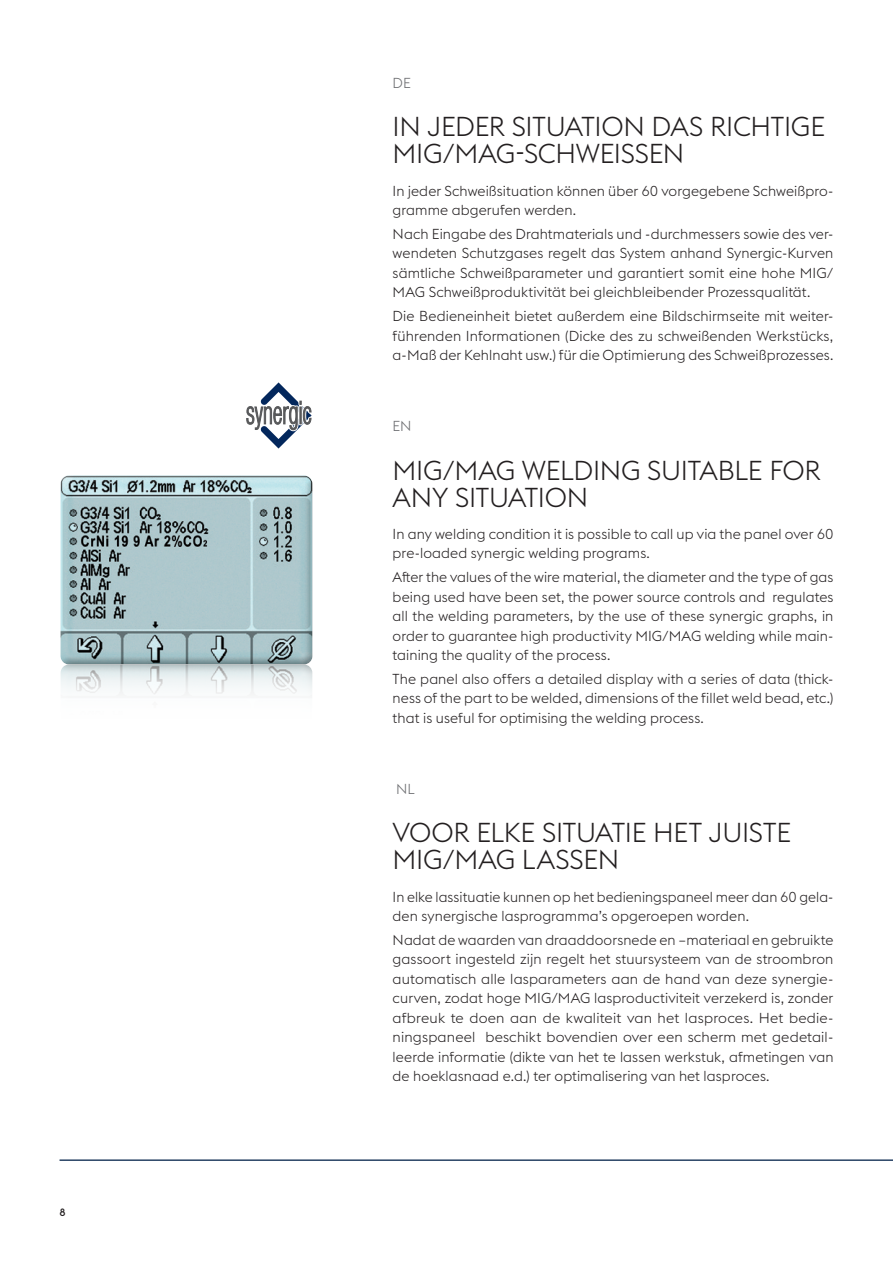
<style>
.page{position:relative;width:893px;height:1263px;background:#fff}
.page>*{position:absolute;margin:0;border:0;box-sizing:border-box;transform-origin:0 0}
.HL-2{font:300 27px/27px "voestalpine";letter-spacing:-.01em;color:#231f20}
.Copy_9_5_13_NL{font:300 14.25px/19.5px "voestalpine";letter-spacing:.005em;color:#231f20}
.Copy_9_5_13_EN{font:300 14.25px/19.5px "voestalpine";letter-spacing:.005em;color:#231f20;text-align:justify}
.Copy_9_5_13_DE{font:300 14.25px/19.5px "voestalpine";letter-spacing:.01em;color:#231f20;text-align:justify}
.Language{font:300 14.25px "voestalpine";color:#6c6d70}
.Copy_9_5_13_FR{font:300 14.25px "voestalpine";color:#6c6d70}
.t1{font:500 10.5px "voestalpine";color:#231f20}
</style>
<div class="page">
<hr style="left:60px;top:1159px;width:833px;height:2px;background:#284264">
<div style="left:59px;top:473px;width:255px;height:188px;background:#fff;opacity:.75"></div>
<div style="left:59px;top:477px;width:255px;height:188px;background:#231f20;opacity:.75"></div>
<div style="left:59px;top:664px;width:255px;height:88px;background:#231f20;opacity:.75"></div>
<svg style="left:246px;top:382px;width:66px;height:67px"></svg>
<p class="t1" style="left:60px;top:1206px;width:8px">8</p>
<p class="Language" style="left:393px;top:75px;width:20px">DE</p>
<p class="HL-2" style="left:393px;top:113px;width:434px">IN JEDER SITUATION DAS RICHTIGE<br>MIG/MAG-SCHWEISSEN</p>
<p class="Copy_9_5_13_DE" style="left:393px;top:181px;width:442px">In jeder Schweißsituation können über 60 vorgegebene Schweißpro&shy;gramme abgerufen werden.</p>
<p class="Copy_9_5_13_DE" style="left:393px;top:224px;width:442px">Nach Eingabe des Drahtmaterials und -durchmessers sowie des ver&shy;wendeten Schutzgases regelt das System anhand Synergic-Kurven sämtliche Schweißparameter und garantiert somit eine hohe MIG/ MAG Schweißproduktivität bei gleichbleibender Prozessqualität.</p>
<p class="Copy_9_5_13_DE" style="left:393px;top:306px;width:442px">Die Bedieneinheit bietet außerdem eine Bildschirmseite mit weiter&shy;führenden Informationen (Dicke des zu schweißenden Werkstücks, a-Maß der Kehlnaht usw.) für die Optimierung des Schweißprozesses.</p>
<p class="Language" style="left:393px;top:418px;width:20px">EN</p>
<p class="HL-2" style="left:393px;top:457px;width:430px">MIG/MAG WELDING SUITABLE FOR<br>ANY SITUATION</p>
<p class="Copy_9_5_13_EN" style="left:393px;top:524px;width:442px">In any welding condition it is possible to call up via the panel over 60 pre-loaded synergic welding programs.</p>
<p class="Copy_9_5_13_EN" style="left:393px;top:567px;width:442px">After the values of the wire material, the diameter and the type of gas being used have been set, the power source controls and regulates all the welding parameters, by the use of these synergic graphs, in order to guarantee high productivity MIG/MAG welding while main&shy;taining the quality of the process.</p>
<p class="Copy_9_5_13_EN" style="left:393px;top:669px;width:442px">The panel also offers a detailed display with a series of data (thick&shy;ness of the part to be welded, dimensions of the fillet weld bead, etc.) that is useful for optimising the welding process.</p>
<p class="Copy_9_5_13_FR" style="left:396px;top:781px;width:20px">NL</p>
<p class="HL-2" style="left:393px;top:819px;width:400px">VOOR ELKE SITUATIE HET JUISTE<br>MIG/MAG LASSEN</p>
<p class="Copy_9_5_13_NL" style="left:393px;top:887px;width:442px">In elke lassituatie kunnen op het bedieningspaneel meer dan 60 gela&shy;den synergische lasprogramma’s opgeroepen worden.</p>
<p class="Copy_9_5_13_NL" style="left:393px;top:930px;width:442px;text-align:justify">Nadat de waarden van draaddoorsnede en –materiaal en gebruikte gassoort ingesteld zijn regelt het stuursysteem van de stroombron automatisch alle lasparameters aan de hand van deze synergie&shy;curven, zodat hoge MIG/MAG lasproductiviteit verzekerd is, zonder afbreuk te doen aan de kwaliteit van het lasproces. Het bedie&shy;ningspaneel beschikt bovendien over een scherm met gedetail&shy;leerde informatie (dikte van het te lassen werkstuk, afmetingen van de hoeklasnaad e.d.) ter optimalisering van het lasproces.</p>
</div>
